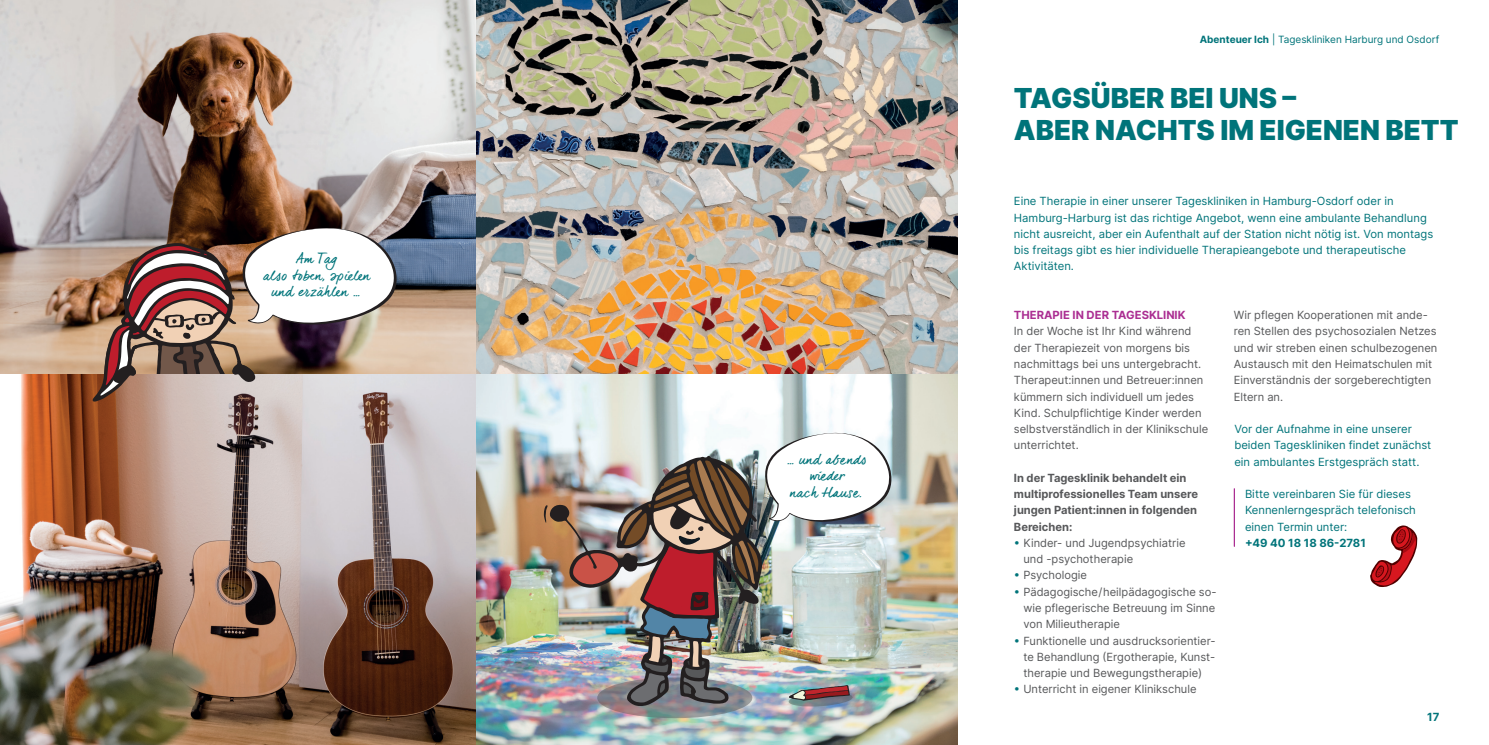
<style>
.page{position:relative;width:1489px;height:745px;background:#fff}
.page>*{position:absolute;margin:0;border:0;box-sizing:border-box;transform-origin:0 0}
.Kapitelheadline__Pet{font:900 27.5px "Inter";color:#00747a}
.Subline_Groß__Beide{font:13.75px "dear Joe 6";color:#00747a}
.Fließtext{font:11.25px/16.2px "Inter";color:#57585a}
.Subheadline__Petrol{font:11.25px/16.2px "Inter";color:#00747a}
.Fließtext-2{font:11.25px/16.2px "Inter";color:#00747a}
.Fließtext-3{font:700 11.25px/16.2px "Inter";color:#57585a}
.Subline_klein{font:700 11.25px "Inter";color:#ab2e92}
.t1{font:700 11.25px "Inter";color:#00747a}
.Kapitelindex{font:10px "Inter";color:#00747a}
.s1{font-weight:700}
.s2{color:#00747a}
</style>
<div class="page">
<img style="left:0;top:373px;width:957px;height:371px">
<img style="left:0;top:0;width:957px;height:373px">
<hr style="left:1233px;top:488px;width:1px;height:58px;background:#ab2e92">
<svg style="left:597px;top:677px;width:155px;height:40px"></svg>
<svg style="left:1370px;top:525px;width:47px;height:61px"></svg>
<img style="left:93px;top:227px;width:305px;height:178px">
<img style="left:544px;top:431px;width:348px;height:276px">
<p class="Subline_Groß__Beide" style="left:296px;top:250px;width:43px">Am Tag</p>
<p class="Subline_Groß__Beide" style="left:263px;top:266px;width:108px">also toben, spielen</p>
<p class="Subline_Groß__Beide" style="left:271px;top:283px;width:90px">und erzählen …</p>
<p class="Subline_Groß__Beide" style="left:786px;top:450px;width:82px">… und abends</p>
<p class="Subline_Groß__Beide" style="left:809px;top:467px;width:37px">wieder</p>
<p class="Subline_Groß__Beide" style="left:789px;top:483px;width:74px">nach Hause.</p>
<p class="Kapitelindex" style="left:1199px;top:32px;width:241px"><span class="s1">Abenteuer Ich</span> | Tageskliniken Harburg und Osdorf</p>
<p class="Kapitelheadline__Pet" style="left:1013px;top:78px;width:284px">TAGSÜBER BEI UNS –</p>
<p class="Kapitelheadline__Pet" style="left:1013px;top:110px;width:446px">ABER NACHTS IM EIGENEN BETT</p>
<p class="Subheadline__Petrol" style="left:1013px;top:193px;width:421px">Eine Therapie in einer unserer Tageskliniken in Hamburg-Osdorf oder in Hamburg-Harburg ist das richtige Angebot, wenn eine ambulante Behandlung nicht ausreicht, aber ein Aufenthalt auf der Station nicht nötig ist. Von montags bis freitags gibt es hier individuelle Therapieangebote und therapeutische Aktivitäten.</p>
<p class="Subline_klein" style="left:1013px;top:306px;width:173px">THERAPIE IN DER TAGESKLINIK</p>
<p class="Fließtext" style="left:1013px;top:323px;width:196px">In der Woche ist Ihr Kind während der Therapiezeit von morgens bis nachmittags bei uns untergebracht.<br>Therapeut:innen und Betreuer:innen kümmern sich individuell um jedes Kind. Schulpflichtige Kinder werden selbstverständlich in der Klinikschule unterrichtet.</p>
<p class="Fließtext-3" style="left:1013px;top:469px;width:186px">In der Tagesklinik behandelt ein multiprofessionelles Team unsere jungen Patient:innen in folgenden<br>Bereichen:</p>
<p class="Fließtext" style="left:1023px;top:534px;width:164px;text-indent:-9px"><span class="s2">•</span> Kinder- und Jugendpsychiatrie und -psychotherapie</p>
<p class="Fließtext" style="left:1013px;top:566px;width:74px"><span class="s2">•</span> Psychologie</p>
<p class="Fließtext" style="left:1023px;top:583px;width:195px;text-align:justify;text-indent:-9px"><span class="s2">•</span> Pädagogische/heilpädagogische so&shy;wie pflegerische Betreuung im Sinne von Milieutherapie</p>
<p class="Fließtext" style="left:1023px;top:631px;width:194px;text-align:justify;text-indent:-9px"><span class="s2">•</span> Funktionelle und ausdrucksorientier&shy;te Behandlung (Ergotherapie, Kunst&shy;therapie und Bewegungstherapie)</p>
<p class="Fließtext" style="left:1013px;top:680px;width:184px"><span class="s2">•</span> Unterricht in eigener Klinikschule</p>
<p class="Fließtext" style="left:1233px;top:306px;width:205px">Wir pflegen Kooperationen mit ande&shy;ren Stellen des psychosozialen Netzes und wir streben einen schulbezogenen Austausch mit den Heimatschulen mit Einverständnis der sorgeberechtigten Eltern an.</p>
<p class="Fließtext-2" style="left:1234px;top:420px;width:198px">Vor der Aufnahme in eine unserer beiden Tageskliniken findet zunächst ein ambulantes Erstgespräch statt.</p>
<p class="Fließtext-2" style="left:1244px;top:485px;width:172px">Bitte vereinbaren Sie für dieses<br>Kennenlerngespräch telefonisch einen Termin unter:<br><span class="s1">+49 40 18 18 86-2781</span></p>
<p class="t1" style="left:1426px;top:708px;width:14px">17</p>
</div>
